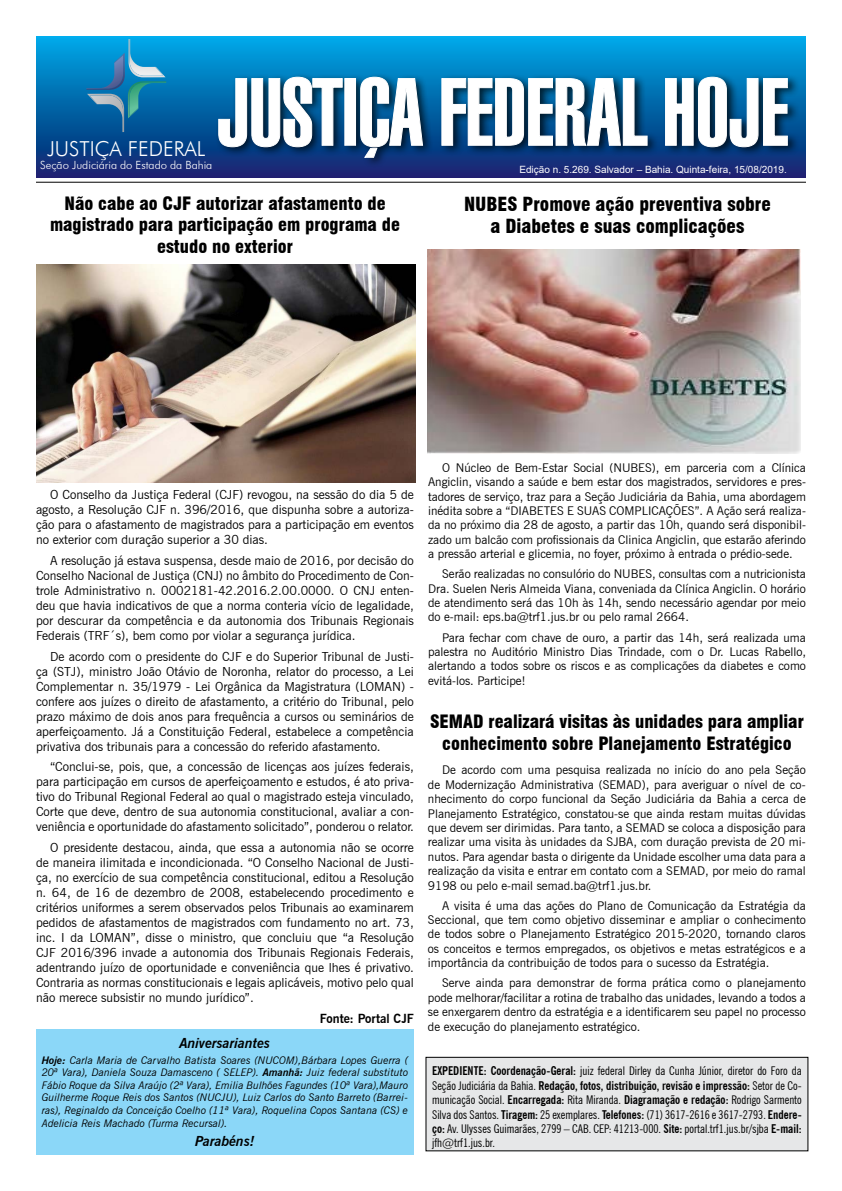
<style>
.page{position:relative;width:842px;height:1191px;background:#fff}
.page>*{position:absolute;margin:0;border:0;box-sizing:border-box;transform-origin:0 0}
.t1{font:900 extra-condensed 92.6px "Swiss 911 BT";color:#fff;scale:1.08 1}
.t2{font:300 20.6px "Futura BT";color:#fff}
.t3{font:900 condensed 19px/22.8px "Swiss 721 BT";color:#000;text-align:center}
.t4{font:900 condensed 18px/21.6px "Swiss 721 BT";color:#000;text-align:center}
.t5{font:italic 700 14px "News Gothic BT";color:#000}
.t6{font:12.5px/15px "News Gothic BT";color:#000;text-align:justify}
.t7{font:700 12.5px "News Gothic BT";color:#000}
.t8{font:12px/14.4px "News Gothic BT";color:#000;text-align:justify}
.t9{font:condensed 12px/14.4px "News Gothic BT";color:#000;text-align:justify}
.t10{font:300 11.3px "Futura BT";color:#fff}
.t11{font:italic 10.5px/12.6px "News Gothic BT";color:#000;text-align:justify}
.t12{font:10px "Arial";color:#fff}
.s1{font-weight:700}
</style>
<div class="page">
<hr style="left:36px;top:182px;width:770px;height:1px;background:#000">
<div style="left:426px;top:1057px;width:382px;height:93px;background:#e6e7e8"></div>
<div style="left:425px;top:1056px;width:383px;height:95px;border:1px solid #000"></div>
<svg style="left:36px;top:36px;width:770px;height:141px;background:#0572b6"></svg>
<div style="left:216px;top:73px;width:584px;height:95px;background:#000;opacity:.75"></div>
<svg style="left:218px;top:77px;width:125px;height:70px;background:#1d5074"></svg>
<svg style="left:360px;top:77px;width:63px;height:81px;background:#1e4c70"></svg>
<svg style="left:441px;top:78px;width:207px;height:68px;background:#225172"></svg>
<svg style="left:665px;top:77px;width:123px;height:70px;background:#1e5072"></svg>
<img style="left:128px;top:81px;width:38px;height:37px">
<svg style="left:130px;top:77px;width:33px;height:7px"></svg>
<img style="left:128px;top:39px;width:38px;height:38px">
<img style="left:86px;top:53px;width:39px;height:37px">
<svg style="left:86px;top:55px;width:38px;height:77px;background:#147cba"></svg>
<img style="left:87px;top:94px;width:37px;height:38px">
<div style="left:36px;top:1029px;width:378px;height:126px;background:#8bd7f8"></div>
<img style="left:427px;top:249px;width:373px;height:204px">
<img style="left:36px;top:264px;width:379px;height:219px">
<h1 class="t1" style="left:218px;top:62px;width:530px">JUSTIÇA FEDERAL HOJE</h1>
<h2 class="t2" style="left:47px;top:136px;width:160px">JUSTIÇA FEDERAL</h2>
<p class="t10" style="left:40px;top:158px;width:174px">Seção Judiciária do Estado da Bahia</p>
<p class="t12" style="left:519px;top:162px;width:269px">Edição n. 5.269. Salvador – Bahia. Quinta-feira, 15/08/2019.</p>
<h3 class="t4" style="left:50px;top:192px;width:351px">Não cabe ao CJF autorizar afastamento de magistrado para participação em programa de estudo no exterior</h3>
<h3 class="t3" style="left:464px;top:192px;width:308px">NUBES Promove ação preventiva sobre a Diabetes e suas complicações</h3>
<p class="t6" style="left:36px;top:487px;width:379px;text-indent:14px">O Conselho da Justiça Federal (CJF) revogou, na sessão do dia 5 de agosto, a Resolução CJF n. 396/2016, que dispunha sobre a autoriza&shy;ção para o afastamento de magistrados para a participação em eventos no exterior com duração superior a 30 dias.</p>
<p class="t6" style="left:36px;top:553px;width:379px;text-indent:14px">A resolução já estava suspensa, desde maio de 2016, por decisão do Conselho Nacional de Justiça (CNJ) no âmbito do Procedimento de Con&shy;trole Administrativo n. 0002181-42.2016.2.00.0000. O CNJ enten&shy;deu que havia indicativos de que a norma conteria vício de legalidade, por descurar da competência e da autonomia dos Tribunais Regionais Federais (TRF´s), bem como por violar a segurança jurídica.</p>
<p class="t6" style="left:36px;top:648px;width:379px;text-indent:14px">De acordo com o presidente do CJF e do Superior Tribunal de Justi&shy;ça (STJ), ministro João Otávio de Noronha, relator do processo, a Lei Complementar n. 35/1979 - Lei Orgânica da Magistratura (LOMAN) - confere aos juízes o direito de afastamento, a critério do Tribunal, pelo prazo máximo de dois anos para frequência a cursos ou seminários de aperfeiçoamento. Já a Constituição Federal, estabelece a competência privativa dos tribunais para a concessão do referido afastamento.</p>
<p class="t6" style="left:36px;top:759px;width:379px;text-indent:14px">“Conclui-se, pois, que, a concessão de licenças aos juízes federais, para participação em cursos de aperfeiçoamento e estudos, é ato priva&shy;tivo do Tribunal Regional Federal ao qual o magistrado esteja vinculado, Corte que deve, dentro de sua autonomia constitucional, avaliar a con&shy;veniência e oportunidade do afastamento solicitado”, ponderou o relator.</p>
<p class="t6" style="left:36px;top:840px;width:379px;text-indent:14px">O presidente destacou, ainda, que essa a autonomia não se ocorre de maneira ilimitada e incondicionada. “O Conselho Nacional de Justi&shy;ça, no exercício de sua competência constitucional, editou a Resolução n. 64, de 16 de dezembro de 2008, estabelecendo procedimento e critérios uniformes a serem observados pelos Tribunais ao examinarem pedidos de afastamentos de magistrados com fundamento no art. 73, inc. I da LOMAN”, disse o ministro, que concluiu que “a Resolução CJF 2016/396 invade a autonomia dos Tribunais Regionais Federais, adentrando juízo de oportunidade e conveniência que lhes é privativo.<br>Contraria as normas constitucionais e legais aplicáveis, motivo pelo qual não merece subsistir no mundo jurídico”.</p>
<p class="t7" style="left:320px;top:1010px;width:95px">Fonte: Portal CJF</p>
<p class="t5" style="left:179px;top:1034px;width:92px">Aniversariantes</p>
<p class="t11" style="left:42px;top:1053px;width:368px"><span class="s1">Hoje:</span> Carla Maria de Carvalho Batista Soares (NUCOM),Bárbara Lopes Guerra ( 20ª Vara), Daniela Souza Damasceno ( SELEP). <span class="s1">Amanhã:</span> Juiz federal substituto Fábio Roque da Silva Araújo (2ª Vara), Emilia Bulhões Fagundes (10ª Vara),Mauro Guilherme Roque Reis dos Santos (NUCJU), Luiz Carlos do Santo Barreto (Barrei&shy;ras), Reginaldo da Conceição Coelho (11ª Vara), Roquelina Copos Santana (CS) e Adelicia Reis Machado (Turma Recursal).</p>
<p class="t5" style="left:195px;top:1132px;width:61px">Parabéns!</p>
<p class="t8" style="left:428px;top:460px;width:379px;text-indent:14px">O Núcleo de Bem-Estar Social (NUBES), em parceria com a Clínica Angiclin, visando a saúde e bem estar dos magistrados, servidores e pres&shy;tadores de serviço, traz para a Seção Judiciária da Bahia, uma abordagem inédita sobre a “DIABETES E SUAS COMPLICAÇÕES”. A Ação será realiza&shy;da no próximo dia 28 de agosto, a partir das 10h, quando será disponibil&shy;zado um balcão com profissionais da Clinica Angiclin, que estarão aferindo a pressão arterial e glicemia, no foyer, próximo à entrada o prédio-sede.</p>
<p class="t8" style="left:428px;top:566px;width:379px;text-indent:14px">Serão realizadas no consulório do NUBES, consultas com a nutricionista Dra. Suelen Neris Almeida Viana, conveniada da Clínica Angiclin. O horário de atendimento será das 10h às 14h, sendo necessário agendar por meio do e-mail: eps.ba@trf1.jus.br ou pelo ramal 2664.</p>
<p class="t8" style="left:428px;top:630px;width:379px;text-indent:14px">Para fechar com chave de ouro, a partir das 14h, será realizada uma palestra no Auditório Ministro Dias Trindade, com o Dr. Lucas Rabello, alertando a todos sobre os riscos e as complicações da diabetes e como evitá-los. Participe!</p>
<h3 class="t4" style="left:430px;top:711px;width:375px">SEMAD realizará visitas às unidades para ampliar conhecimento sobre Planejamento Estratégico</h3>
<p class="t8" style="left:428px;top:762px;width:379px;text-indent:14px">De acordo com uma pesquisa realizada no início do ano pela Seção de Modernização Administrativa (SEMAD), para averiguar o nível de co&shy;nhecimento do corpo funcional da Seção Judiciária da Bahia a cerca de Planejamento Estratégico, constatou-se que ainda restam muitas dúvidas que devem ser dirimidas. Para tanto, a SEMAD se coloca a disposição para realizar uma visita às unidades da SJBA, com duração prevista de 20 mi&shy;nutos. Para agendar basta o dirigente da Unidade escolher uma data para a realização da visita e entrar em contato com a SEMAD, por meio do ramal 9198 ou pelo e-mail semad.ba@trf1.jus.br.</p>
<p class="t8" style="left:428px;top:898px;width:379px;text-indent:14px">A visita é uma das ações do Plano de Comunicação da Estratégia da Seccional, que tem como objetivo disseminar e ampliar o conhecimento de todos sobre o Planejamento Estratégico 2015-2020, tornando claros os conceitos e termos empregados, os objetivos e metas estratégicos e a importância da contribuição de todos para o sucesso da Estratégia.</p>
<p class="t8" style="left:428px;top:975px;width:379px;text-indent:14px">Serve ainda para demonstrar de forma prática como o planejamento pode melhorar/facilitar a rotina de trabalho das unidades, levando a todos a se enxergarem dentro da estratégia e a identificarem seu papel no processo de execução do planejamento estratégico.</p>
<p class="t9" style="left:432px;top:1063px;width:371px"><span class="s1">EXPEDIENTE: Coordenação-Geral:</span> juiz federal Dirley da Cunha Júnior, diretor do Foro da Seção Judiciária da Bahia. <span class="s1">Redação, fotos, distribuição, revisão e impressão:</span> Setor de Co&shy;municação Social. <span class="s1">Encarregada:</span> Rita Miranda. <span class="s1">Diagramação e redação:</span> Rodrigo Sarmento Silva dos Santos. <span class="s1">Tiragem:</span> 25 exemplares. <span class="s1">Telefones:</span> (71) 3617-2616 e 3617-2793. <span class="s1">Endere&shy;ço:</span> Av. Ulysses Guimarães, 2799 – CAB. CEP: 41213-000. <span class="s1">Site:</span> portal.trf1.jus.br/sjba <span class="s1">E-mail: </span>jfh@trf1.jus.br.</p>
</div>
